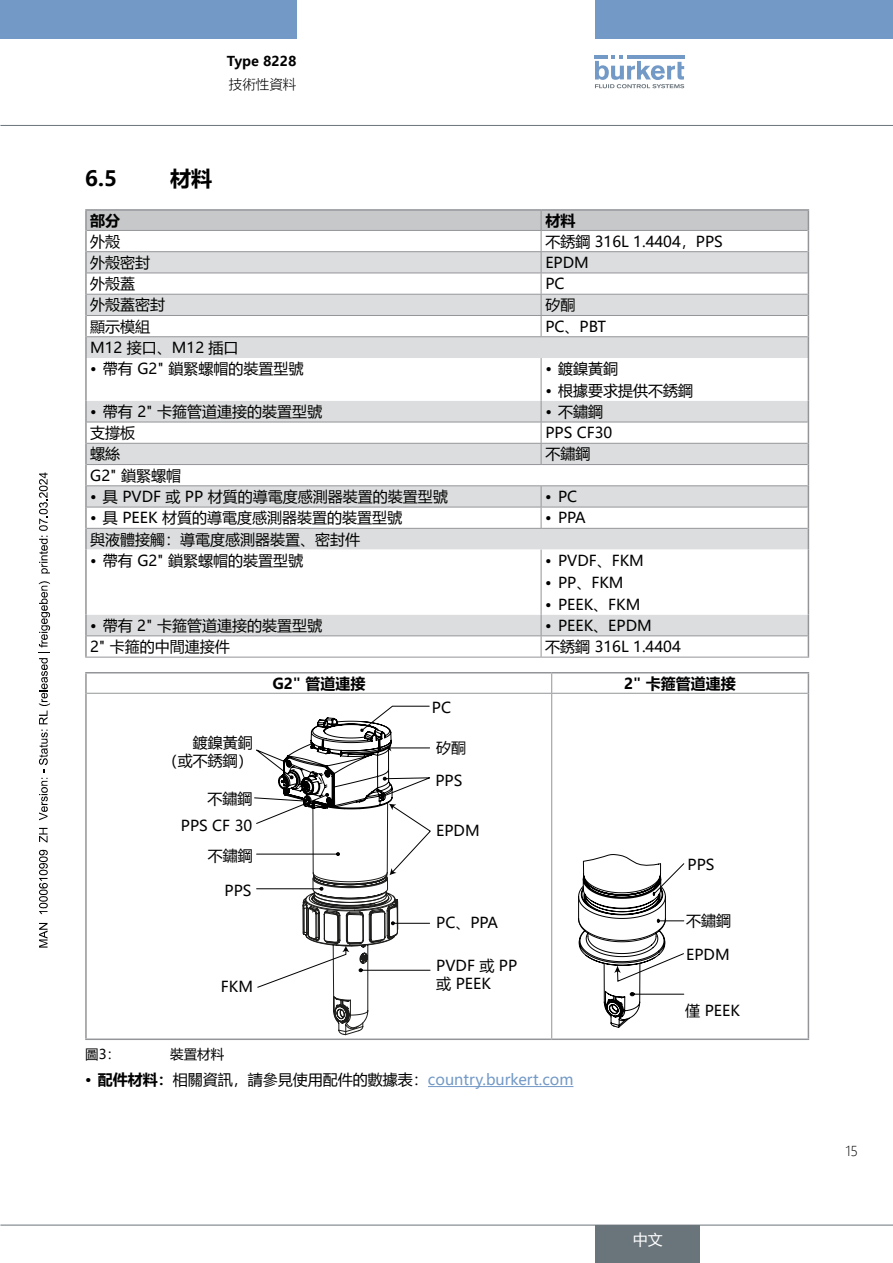
<style>
.page{position:relative;width:893px;height:1263px;background:#fff}
.page>*{position:absolute;margin:0;border:0;box-sizing:border-box;transform-origin:0 0}
.t1{font:700 21px "Microsoft Ya Hei";color:#000}
.t2{font:15px/18px "Microsoft Ya Hei";color:#000}
.t3{font:15px "Microsoft Ya Hei";color:#7399c6}
.t4{font:700 15px "Microsoft Ya Hei";color:#000}
.t5{font:15px "Microsoft Ya Hei";color:#fff}
.t6{font:700 13.5px "Microsoft Ya Hei";color:#000}
.t7{font:300 13.5px "Microsoft Ya Hei";color:#000}
.t8{font:13.5px "Microsoft Ya Hei";color:#000}
.s1{font-weight:700;color:#000}
.s2{color:#000}
</style>
<div class="page">
<div style="left:0;top:0;width:297px;height:38px;background:#7399c6"></div>
<div style="left:595px;top:0;width:298px;height:38px;background:#7399c6"></div>
<svg style="left:595px;top:55px;width:89px;height:33px"></svg>
<hr style="left:0;top:125px;width:893px;height:1px;background:#6a747b">
<hr style="left:428px;top:1086px;width:145px;height:1px;background:#7399c6">
<svg style="left:87px;top:358px;width:721px;height:299px"></svg>
<hr style="left:85px;top:358px;width:2px;height:43px;background:#939598">
<hr style="left:808px;top:358px;width:1px;height:43px;background:#939598">
<hr style="left:85px;top:401px;width:2px;height:21px;background:#939598">
<hr style="left:85px;top:422px;width:2px;height:21px;background:#939598">
<hr style="left:85px;top:550px;width:2px;height:65px;background:#939598">
<hr style="left:85px;top:615px;width:2px;height:21px;background:#939598">
<hr style="left:541px;top:358px;width:1px;height:43px;background:#939598">
<hr style="left:541px;top:422px;width:267px;height:1px;background:#939598">
<hr style="left:541px;top:550px;width:1px;height:65px;background:#939598">
<hr style="left:85px;top:209px;width:456px;height:2px;background:#939598">
<hr style="left:541px;top:209px;width:268px;height:2px;background:#939598">
<hr style="left:85px;top:443px;width:2px;height:21px;background:#939598">
<hr style="left:85px;top:464px;width:2px;height:22px;background:#939598">
<hr style="left:85px;top:486px;width:2px;height:21px;background:#939598">
<hr style="left:85px;top:507px;width:2px;height:21px;background:#939598">
<svg style="left:808px;top:401px;width:1px;height:149px"></svg>
<hr style="left:85px;top:528px;width:2px;height:22px;background:#939598">
<hr style="left:808px;top:550px;width:1px;height:65px;background:#939598">
<hr style="left:85px;top:636px;width:2px;height:21px;background:#939598">
<svg style="left:808px;top:615px;width:1px;height:42px"></svg>
<svg style="left:85px;top:210px;width:724px;height:148px"></svg>
<hr style="left:87px;top:443px;width:454px;height:1px;background:#939598">
<hr style="left:541px;top:443px;width:267px;height:1px;background:#939598">
<svg style="left:541px;top:401px;width:1px;height:63px"></svg>
<hr style="left:87px;top:464px;width:454px;height:1px;background:#939598">
<hr style="left:541px;top:464px;width:267px;height:1px;background:#939598">
<hr style="left:87px;top:485px;width:454px;height:1px;background:#939598">
<hr style="left:541px;top:485px;width:267px;height:1px;background:#939598">
<hr style="left:87px;top:507px;width:454px;height:1px;background:#939598">
<hr style="left:541px;top:507px;width:267px;height:1px;background:#939598">
<svg style="left:541px;top:486px;width:1px;height:42px"></svg>
<hr style="left:87px;top:528px;width:454px;height:1px;background:#939598">
<hr style="left:541px;top:528px;width:267px;height:1px;background:#939598">
<hr style="left:541px;top:635px;width:267px;height:1px;background:#939598">
<svg style="left:541px;top:615px;width:1px;height:42px"></svg>
<hr style="left:541px;top:657px;width:268px;height:1px;background:#939598">
<hr style="left:87px;top:422px;width:454px;height:1px;background:#939598">
<hr style="left:87px;top:635px;width:454px;height:1px;background:#939598">
<hr style="left:85px;top:657px;width:456px;height:1px;background:#939598">
<hr style="left:85px;top:672px;width:467px;height:1px;background:#939598">
<hr style="left:85px;top:673px;width:2px;height:20px;background:#939598">
<hr style="left:552px;top:672px;width:257px;height:1px;background:#939598">
<svg style="left:808px;top:673px;width:1px;height:20px"></svg>
<hr style="left:85px;top:693px;width:2px;height:345px;background:#939598">
<hr style="left:808px;top:693px;width:1px;height:345px;background:#939598">
<hr style="left:85px;top:1038px;width:467px;height:2px;background:#939598">
<hr style="left:552px;top:1038px;width:257px;height:2px;background:#939598">
<svg style="left:551px;top:673px;width:1px;height:20px"></svg>
<hr style="left:87px;top:693px;width:465px;height:1px;background:#939598">
<hr style="left:552px;top:693px;width:256px;height:1px;background:#939598">
<hr style="left:551px;top:694px;width:1px;height:344px;background:#939598">
<svg style="left:578px;top:854px;width:106px;height:174px"></svg>
<hr style="left:632px;top:994px;width:52px;height:1px;background:#000">
<svg style="left:254px;top:705px;width:177px;height:331px"></svg>
<hr style="left:0;top:1225px;width:893px;height:1px;background:#6a747b">
<div style="left:596px;top:1225px;width:104px;height:38px;background:#6a747b"></div>
<svg style="left:39px;top:923px;width:9px;height:24px"></svg>
<svg style="left:39px;top:850px;width:9px;height:64px"></svg>
<svg style="left:39px;top:828px;width:9px;height:14px"></svg>
<svg style="left:39px;top:581px;width:11px;height:239px"></svg>
<svg style="left:39px;top:472px;width:11px;height:101px"></svg>
<p class="t6" style="left:227px;top:52px;width:71px">Type 8228</p>
<p class="t7" style="left:229px;top:76px;width:69px">技術性資料</p>
<h1 class="t1" style="left:85px;top:164px;width:33px">6.5</h1>
<h1 class="t1" style="left:170px;top:164px;width:43px">材料</h1>
<p class="t4" style="left:90px;top:210px;width:31px">部分</p>
<p class="t4" style="left:545px;top:210px;width:31px">材料</p>
<p class="t2" style="left:90px;top:232px;width:31px">外殼</p>
<p class="t2" style="left:545px;top:232px;width:179px">不銹鋼 316L 1.4404，PPS</p>
<p class="t2" style="left:90px;top:253px;width:61px">外殼密封</p>
<p class="t2" style="left:545px;top:253px;width:45px">EPDM</p>
<p class="t2" style="left:90px;top:274px;width:46px">外殼蓋</p>
<p class="t2" style="left:545px;top:274px;width:21px">PC</p>
<p class="t2" style="left:90px;top:296px;width:76px">外殼蓋密封</p>
<p class="t2" style="left:545px;top:296px;width:31px">矽酮</p>
<p class="t2" style="left:90px;top:317px;width:61px">顯示模組</p>
<p class="t2" style="left:545px;top:317px;width:62px">PC、PBT</p>
<p class="t2" style="left:90px;top:338px;width:150px">M12 接口、M12 插口</p>
<p class="t2" style="left:90px;top:359px;width:215px">• 帶有 G2" 鎖緊螺帽的裝置型號</p>
<p class="t2" style="left:545px;top:359px;width:74px">• 鍍鎳黃銅</p>
<p class="t2" style="left:545px;top:382px;width:149px">• 根據要求提供不銹鋼</p>
<p class="t2" style="left:90px;top:402px;width:233px">• 帶有 2" 卡箍管道連接的裝置型號</p>
<p class="t2" style="left:545px;top:402px;width:59px">• 不鏽鋼</p>
<p class="t2" style="left:90px;top:423px;width:46px">支撐板</p>
<p class="t2" style="left:545px;top:423px;width:69px">PPS CF30</p>
<p class="t2" style="left:90px;top:445px;width:31px">螺絲</p>
<p class="t2" style="left:545px;top:445px;width:46px">不鏽鋼</p>
<p class="t2" style="left:90px;top:466px;width:92px">G2" 鎖緊螺帽</p>
<p class="t2" style="left:90px;top:487px;width:359px">• 具 PVDF 或 PP 材質的導電度感測器裝置的裝置型號</p>
<p class="t2" style="left:545px;top:487px;width:33px">• PC</p>
<p class="t2" style="left:90px;top:508px;width:313px">• 具 PEEK 材質的導電度感測器裝置的裝置型號</p>
<p class="t2" style="left:545px;top:508px;width:42px">• PPA</p>
<p class="t2" style="left:90px;top:530px;width:271px">與液體接觸：導電度感測器裝置、密封件</p>
<p class="t2" style="left:90px;top:551px;width:215px">• 帶有 G2" 鎖緊螺帽的裝置型號</p>
<p class="t2" style="left:545px;top:551px;width:100px">• PVDF、FKM</p>
<p class="t2" style="left:545px;top:573px;width:80px">• PP、FKM</p>
<p class="t2" style="left:545px;top:595px;width:97px">• PEEK、FKM</p>
<p class="t2" style="left:90px;top:616px;width:233px">• 帶有 2" 卡箍管道連接的裝置型號</p>
<p class="t2" style="left:545px;top:616px;width:108px">• PEEK、EPDM</p>
<p class="t2" style="left:90px;top:637px;width:141px">2" 卡箍的中間連接件</p>
<p class="t2" style="left:545px;top:637px;width:137px">不銹鋼 316L 1.4404</p>
<p class="t4" style="left:272px;top:673px;width:95px">G2" 管道連接</p>
<p class="t4" style="left:624px;top:673px;width:113px">2" 卡箍管道連接</p>
<p class="t2" style="left:432px;top:698px;width:21px">PC</p>
<p class="t2" style="left:435px;top:731px;width:32px;line-height:32.2px">矽酮<br>PPS</p>
<p class="t2" style="left:436px;top:821px;width:45px">EPDM</p>
<p class="t2" style="left:163px;top:733px;width:92px;text-align:right">鍍鎳黃銅<br>（或不銹鋼）</p>
<p class="t2" style="left:207px;top:789px;width:46px">不鏽鋼</p>
<p class="t2" style="left:181px;top:816px;width:73px">PPS CF 30</p>
<p class="t2" style="left:208px;top:846px;width:46px">不鏽鋼</p>
<p class="t2" style="left:225px;top:881px;width:29px">PPS</p>
<p class="t2" style="left:221px;top:977px;width:34px">FKM</p>
<p class="t2" style="left:436px;top:913px;width:63px">PC、PPA</p>
<p class="t2" style="left:436px;top:956px;width:82px">PVDF 或 PP或 PEEK</p>
<p class="t8" style="left:85px;top:1045px;width:36px">圖3：</p>
<p class="t8" style="left:170px;top:1045px;width:55px">裝置材料</p>
<p class="t3" style="left:85px;top:1070px;width:490px"><span class="s1">• 配件材料：</span><span class="s2">相關資訊，請參見使用配件的數據表：</span>country.burkert.com</p>
<p class="t2" style="left:687px;top:855px;width:29px">PPS</p>
<p class="t2" style="left:686px;top:911px;width:46px">不鏽鋼</p>
<p class="t2" style="left:686px;top:945px;width:45px">EPDM</p>
<p class="t2" style="left:685px;top:1001px;width:56px">僅 PEEK</p>
<p class="t5" style="left:633px;top:1230px;width:31px">中文</p>
<p class="t7" style="left:845px;top:1142px;width:14px">15</p>
</div>
